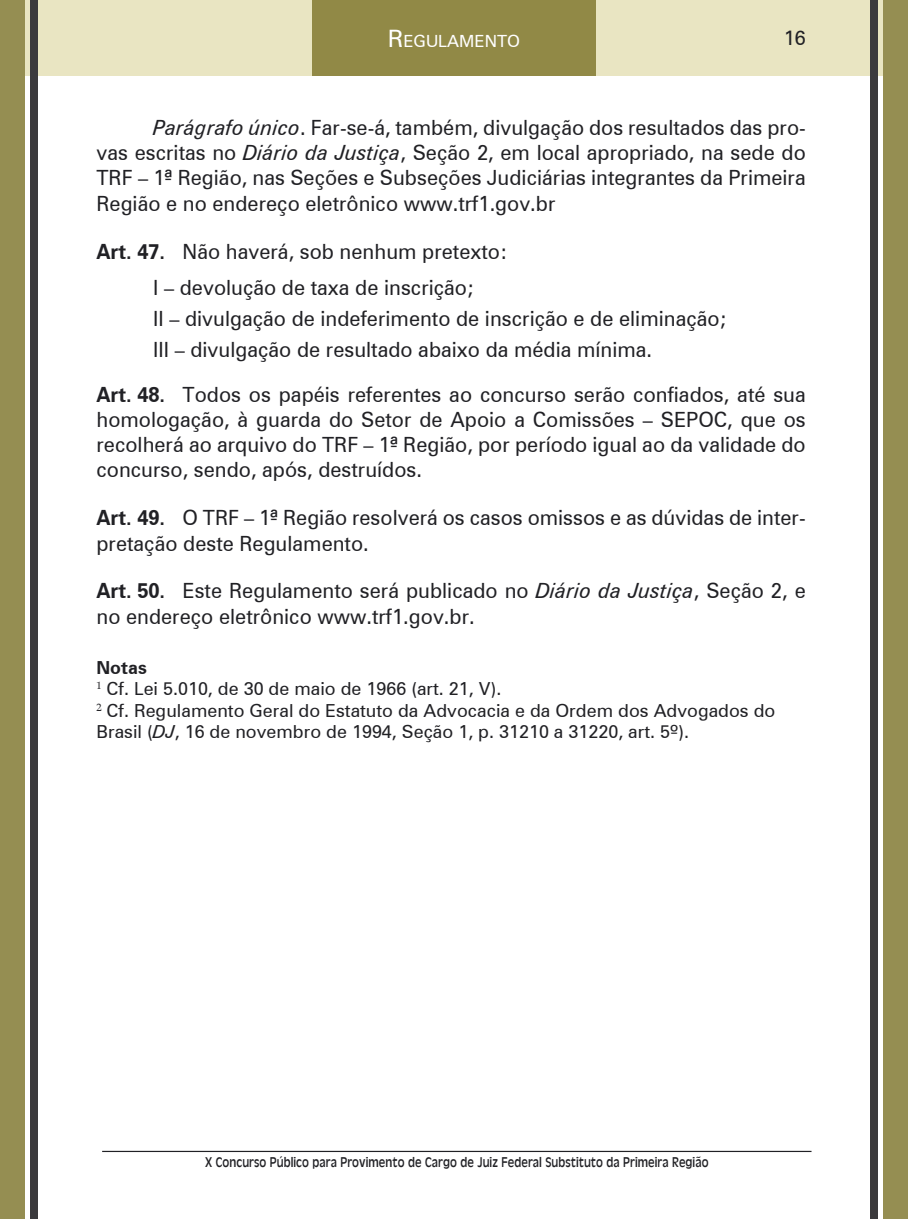
<style>
.page{position:relative;width:908px;height:1219px;background:#fff}
.page>*{position:absolute;margin:0;border:0;box-sizing:border-box;transform-origin:0 0}
.t1{font:21px/25.2px "Zurich BT";color:#212125;scale:.96 1}
.t2{font:20px "Zurich BT";color:#212125}
.t3{font:18px/21.6px "Zurich BT";color:#212125}
.t4{font:16.8px "Zurich BT";color:#fff}
.t5{font:14px "Antique Condensed";color:#212125}
.s1{font-size:24px}
.s2{font-style:italic}
.s3{font-weight:700}
</style>
<div class="page">
<div style="left:0;top:0;width:907px;height:76px;background:#e9e5c2"></div>
<hr style="left:102px;top:1151px;width:709px;height:1px;background:#212125">
<div style="left:312px;top:0;width:283px;height:76px;background:#918946"></div>
<div style="left:30px;top:0;width:7px;height:1219px;background:#3b3a3d"></div>
<div style="left:0;top:0;width:24px;height:1219px;background:#958e52"></div>
<div style="left:870px;top:0;width:7px;height:1219px;background:#3b3a3d"></div>
<div style="left:883px;top:0;width:24px;height:1219px;background:#958e52"></div>
<p class="t4" style="left:387px;top:31px;width:134px"><span class="s1">R</span>EGULAMENTO</p>
<p class="t2" style="left:783px;top:26px;width:24px">16</p>
<p class="t1" style="left:96px;top:115px;width:740px;text-align:justify;text-indent:57px"><span class="s2">Parágrafo único</span>. Far-se-á, também, divulgação dos resultados das pro&shy;vas escritas no <span class="s2">Diário da Justiça</span>, Seção 2, em local apropriado, na sede do TRF – 1ª Região, nas Seções e Subseções Judiciárias integrantes da Primeira Região e no endereço eletrônico www.trf1.gov.br</p>
<p class="t1" style="left:153px;top:233px;width:370px;line-height:36.6px;text-indent:-57px"><span class="s3">Art. 47.</span> Não haverá, sob nenhum pretexto:<br>I – devolução de taxa de inscrição;</p>
<p class="t1" style="left:153px;top:303px;width:599px;line-height:30.8px">II – divulgação de indeferimento de inscrição e de eliminação;<br>III – divulgação de resultado abaixo da média mínima.</p>
<p class="t1" style="left:96px;top:382px;width:740px;text-align:justify"><span class="s3">Art. 48.</span> Todos os papéis referentes ao concurso serão confiados, até sua homologação, à guarda do Setor de Apoio a Comissões – SEPOC, que os recolherá ao arquivo do TRF – 1ª Região, por período igual ao da validade do concurso, sendo, após, destruídos.</p>
<p class="t1" style="left:96px;top:505px;width:740px"><span class="s3">Art. 49.</span> O TRF – 1ª Região resolverá os casos omissos e as dúvidas de inter&shy;pretação deste Regulamento.</p>
<p class="t1" style="left:96px;top:578px;width:740px"><span class="s3">Art. 50.</span> Este Regulamento será publicado no <span class="s2">Diário da Justiça</span>, Seção 2, e no endereço eletrônico www.trf1.gov.br.</p>
<p class="t3" style="left:96px;top:656px;width:680px"><span class="s3">Notas<br></span><sup>1</sup> Cf. Lei 5.010, de 30 de maio de 1966 (art. 21, V).<br><sup>2</sup> Cf. Regulamento Geral do Estatuto da Advocacia e da Ordem dos Advogados do Brasil (<span class="s2">DJ</span>, 16 de novembro de 1994, Seção 1, p. 31210 a 31220, art. 5º).</p>
<p class="t5" style="left:205px;top:1154px;width:504px">X Concurso Público para Provimento de Cargo de Juiz Federal Substituto da Primeira Região</p>
</div>
